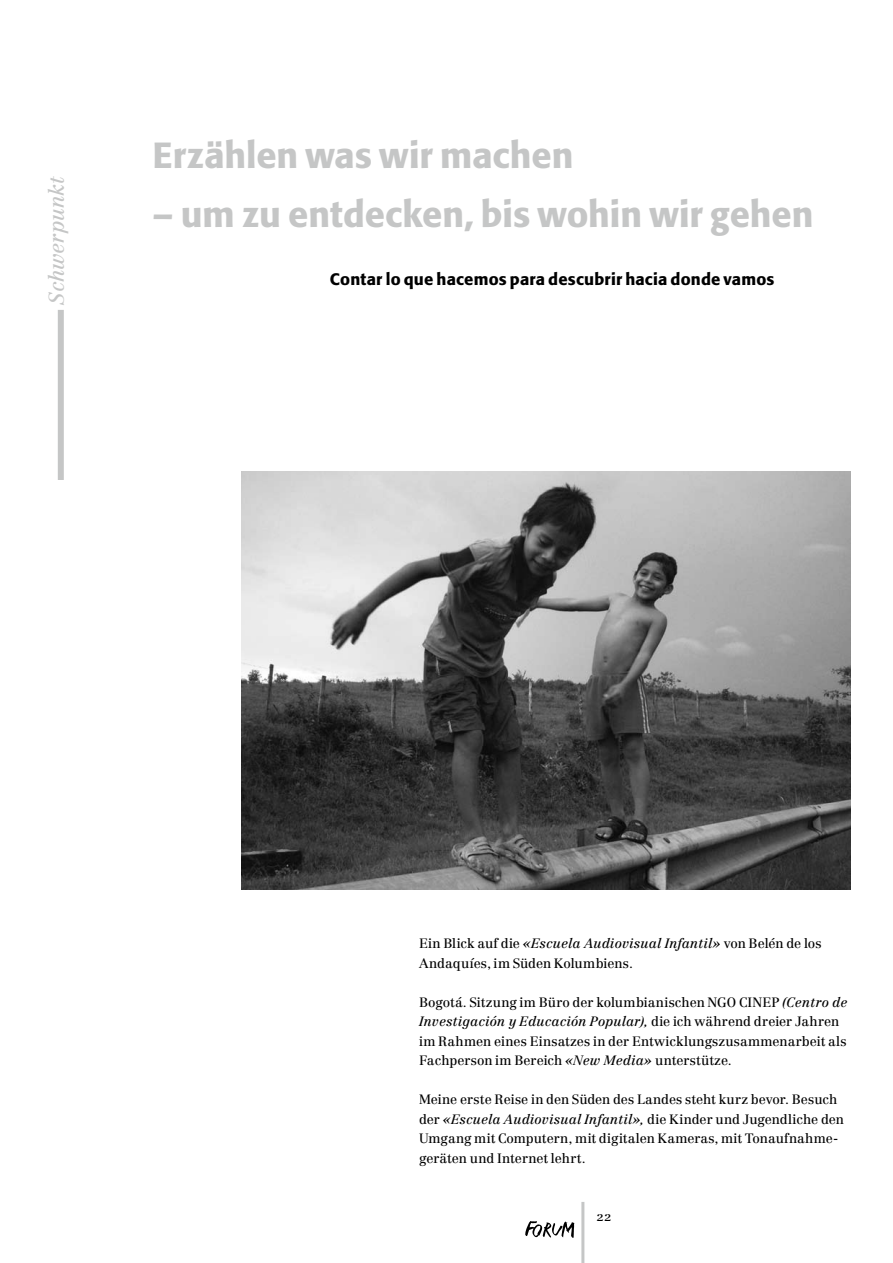
<style>
.page{position:relative;width:893px;height:1263px;background:#fff}
.page>*{position:absolute;margin:0;border:0;box-sizing:border-box;transform-origin:0 0}
.t1{font:500 36px "Formata";color:#c5c6c6}
.t2{font:italic 21px "Centennial LT Std";letter-spacing:-.005em;color:#c5c6c6}
.t3{font:500 16.5px "Formata";letter-spacing:.01em;color:#000}
.t4{font:13.35px/19.5px "Centennial LT Std";color:#000}
.s1{font-style:italic}
</style>
<div class="page">
<hr style="left:581px;top:1202px;width:3px;height:61px;background:#c5c6c6">
<div style="left:58px;top:310px;width:6px;height:170px;background:#c5c6c6"></div>
<svg style="left:525px;top:1221px;width:49px;height:17px"></svg>
<img style="left:241px;top:472px;width:609px;height:418px">
<h2 class="t2" style="left:44px;top:304px;width:130px;rotate:-90deg">Schwerpunkt</h2>
<h1 class="t1" style="left:153px;top:133px;width:422px">Erzählen was wir machen</h1>
<h1 class="t1" style="left:153px;top:192px;width:662px">– um zu entdecken, bis wohin wir gehen</h1>
<p class="t3" style="left:330px;top:269px;width:446px">Contar lo que hacemos para descubrir hacia donde vamos</p>
<p class="t4" style="left:419px;top:934px;width:404px">Ein Blick auf die <span class="s1">«Escuela Audiovisual Infantil»</span> von Belén de los<br>Andaquíes, im Süden Kolumbiens.</p>
<p class="t4" style="left:419px;top:992px;width:430px">Bogotá. Sitzung im Büro der kolumbianischen NGO CINEP <span class="s1">(Centro de Investigación y Educación Popular),</span> die ich während dreier Jahren im Rahmen eines Einsatzes in der Entwicklungszusammenarbeit als Fachperson im Bereich <span class="s1">«New Media»</span> unterstütze.</p>
<p class="t4" style="left:419px;top:1090px;width:426px">Meine erste Reise in den Süden des Landes steht kurz bevor. Besuch der <span class="s1">«Escuela Audiovisual Infantil»,</span> die Kinder und Jugendliche den Umgang mit Computern, mit digitalen Kameras, mit Tonaufnahme&shy;geräten und Internet lehrt.</p>
<p class="t4" style="left:596px;top:1207px;width:17px">22</p>
</div>
